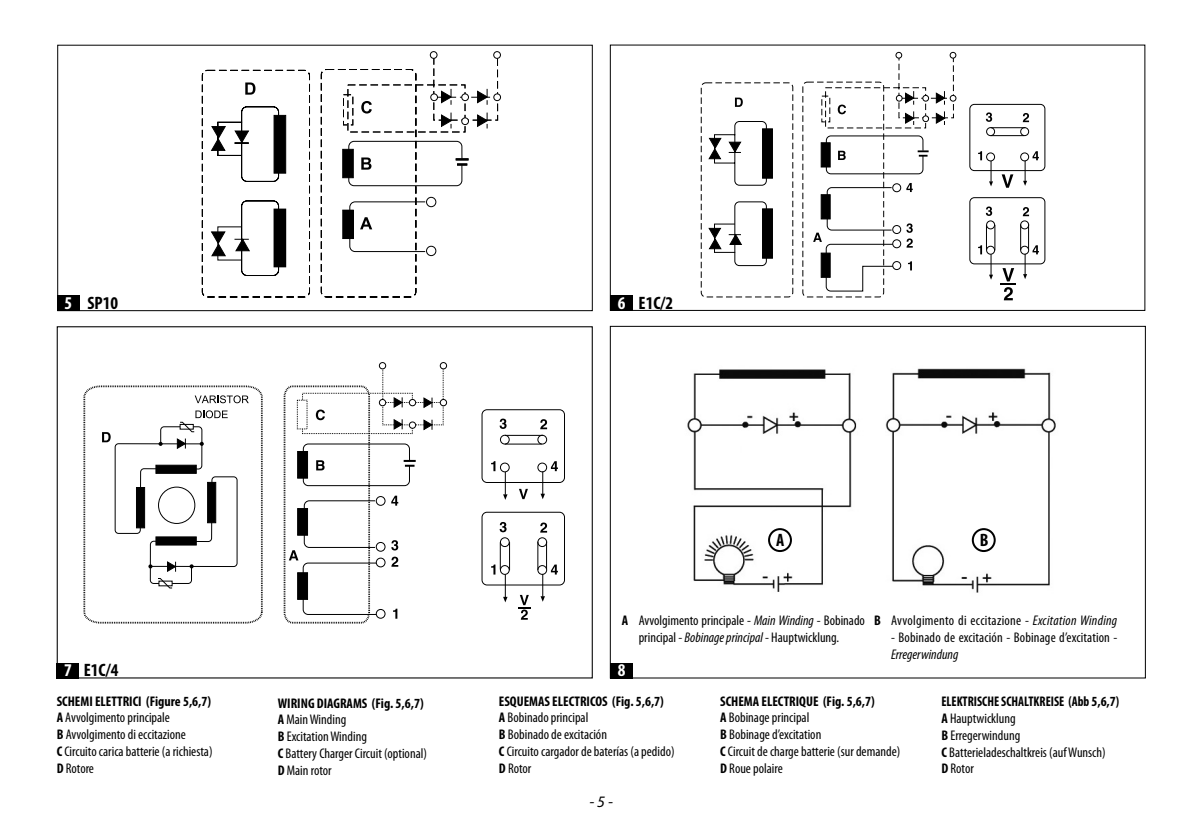
<style>
.page{position:relative;width:1191px;height:840px;background:#fff}
.page>*{position:absolute;margin:0;border:0;box-sizing:border-box;transform-origin:0 0}
.t1{font:700 condensed 18px "Myriad Pro";color:#000}
.t2{font:700 condensed 18px "Myriad Pro";color:#fff}
.t3{font:condensed 14px/16.8px "Myriad Pro";color:#000}
.t4{font:condensed 14px "Myriad Pro";letter-spacing:.02em;color:#000}
.t5{font:italic condensed 14px "Myriad Pro";color:#000}
.s1{color:#fff}
.s2{font-weight:700}
.s3{font-style:italic}
</style>
<div class="page">
<div style="left:376px;top:496px;width:9px;height:9px;border:1px solid #000;border-radius:50%"></div>
<div style="left:376px;top:541px;width:9px;height:10px;border:1px solid #000;border-radius:50%"></div>
<div style="left:376px;top:557px;width:9px;height:10px;border:1px solid #000;border-radius:50%"></div>
<div style="left:376px;top:608px;width:9px;height:10px;border:1px solid #000;border-radius:50%"></div>
<svg style="left:371px;top:443px;width:45px;height:43px"></svg>
<svg style="left:371px;top:499px;width:7px;height:116px"></svg>
<div style="left:481px;top:409px;width:84px;height:73px;border:1px solid #000;border-radius:5px"></div>
<div style="left:500px;top:434px;width:9px;height:10px;border:1px solid #000;border-radius:50%"></div>
<div style="left:537px;top:434px;width:10px;height:10px;border:1px solid #000;border-radius:50%"></div>
<div style="left:500px;top:462px;width:9px;height:10px;border:1px solid #000;border-radius:50%"></div>
<div style="left:537px;top:462px;width:10px;height:10px;border:1px solid #000;border-radius:50%"></div>
<hr style="left:505px;top:434px;width:38px;height:1px;background:#000">
<hr style="left:505px;top:443px;width:37px;height:1px;background:#000">
<svg style="left:503px;top:471px;width:4px;height:28px"></svg>
<svg style="left:540px;top:471px;width:5px;height:28px"></svg>
<div style="left:481px;top:511px;width:84px;height:74px;border:1px solid #000;border-radius:5px"></div>
<div style="left:500px;top:537px;width:9px;height:9px;border:1px solid #000;border-radius:50%"></div>
<div style="left:537px;top:537px;width:10px;height:9px;border:1px solid #000;border-radius:50%"></div>
<svg style="left:499px;top:522px;width:7px;height:10px"></svg>
<svg style="left:540px;top:522px;width:7px;height:10px"></svg>
<svg style="left:491px;top:541px;width:19px;height:61px"></svg>
<svg style="left:537px;top:541px;width:21px;height:60px"></svg>
<svg style="left:499px;top:418px;width:7px;height:10px"></svg>
<svg style="left:540px;top:419px;width:7px;height:10px"></svg>
<svg style="left:491px;top:461px;width:4px;height:10px"></svg>
<svg style="left:551px;top:461px;width:7px;height:10px"></svg>
<svg style="left:518px;top:594px;width:12px;height:25px"></svg>
<svg style="left:391px;top:495px;width:7px;height:10px"></svg>
<svg style="left:391px;top:540px;width:7px;height:10px"></svg>
<svg style="left:391px;top:556px;width:7px;height:10px"></svg>
<svg style="left:393px;top:608px;width:4px;height:10px"></svg>
<svg style="left:519px;top:488px;width:9px;height:11px"></svg>
<svg style="left:83px;top:385px;width:288px;height:239px"></svg>
<div style="left:297px;top:399px;width:10px;height:30px;background:#fff"></div>
<div style="left:440px;top:362px;width:7px;height:7px;border:1px solid #000;border-radius:50%"></div>
<div style="left:440px;top:399px;width:7px;height:7px;border:1px solid #000;border-radius:50%"></div>
<svg style="left:302px;top:362px;width:144px;height:72px"></svg>
<svg style="left:195px;top:395px;width:54px;height:8px"></svg>
<svg style="left:102px;top:410px;width:136px;height:178px"></svg>
<svg style="left:201px;top:69px;width:216px;height:229px"></svg>
<svg style="left:210px;top:106px;width:77px;height:170px"></svg>
<div style="left:342px;top:149px;width:12px;height:29px;background:#000;border:1px solid #000"></div>
<div style="left:273px;top:115px;width:13px;height:58px;background:#000;border:1px solid #000"></div>
<div style="left:343px;top:210px;width:10px;height:28px;background:#000"></div>
<div style="left:342px;top:209px;width:12px;height:30px;border:1px solid #000"></div>
<div style="left:430px;top:51px;width:7px;height:8px;border:1px solid #000;border-radius:50%"></div>
<div style="left:493px;top:51px;width:8px;height:8px;border:1px solid #000;border-radius:50%"></div>
<div style="left:493px;top:93px;width:8px;height:8px;border:1px solid #000;border-radius:50%"></div>
<div style="left:426px;top:197px;width:10px;height:10px;border:1px solid #000;border-radius:50%"></div>
<div style="left:426px;top:246px;width:10px;height:10px;border:1px solid #000;border-radius:50%"></div>
<svg style="left:349px;top:201px;width:77px;height:51px"></svg>
<svg style="left:348px;top:140px;width:120px;height:46px"></svg>
<svg style="left:342px;top:52px;width:158px;height:81px"></svg>
<svg style="left:245px;top:82px;width:10px;height:13px"></svg>
<div style="left:57px;top:45px;width:536px;height:266px;border:1px solid #000"></div>
<div style="left:969px;top:104px;width:76px;height:67px;border:1px solid #000;border-radius:5px"></div>
<div style="left:986px;top:127px;width:9px;height:9px;border:1px solid #000;border-radius:50%"></div>
<div style="left:1020px;top:127px;width:9px;height:9px;border:1px solid #000;border-radius:50%"></div>
<div style="left:986px;top:152px;width:9px;height:9px;border:1px solid #000;border-radius:50%"></div>
<div style="left:1020px;top:152px;width:9px;height:9px;border:1px solid #000;border-radius:50%"></div>
<hr style="left:990px;top:127px;width:35px;height:1px;background:#000">
<hr style="left:990px;top:135px;width:34px;height:1px;background:#000">
<svg style="left:989px;top:161px;width:4px;height:25px"></svg>
<div style="left:969px;top:197px;width:76px;height:67px;border:1px solid #000;border-radius:5px"></div>
<div style="left:986px;top:220px;width:9px;height:9px;border:1px solid #000;border-radius:50%"></div>
<div style="left:1020px;top:220px;width:9px;height:9px;border:1px solid #000;border-radius:50%"></div>
<svg style="left:986px;top:206px;width:6px;height:10px"></svg>
<svg style="left:1022px;top:207px;width:7px;height:9px"></svg>
<svg style="left:986px;top:112px;width:6px;height:10px"></svg>
<svg style="left:1022px;top:113px;width:7px;height:9px"></svg>
<svg style="left:978px;top:151px;width:4px;height:9px"></svg>
<svg style="left:1023px;top:151px;width:16px;height:35px"></svg>
<svg style="left:978px;top:224px;width:61px;height:76px"></svg>
<svg style="left:700px;top:52px;width:256px;height:245px"></svg>
<svg style="left:1001px;top:174px;width:12px;height:14px"></svg>
<div style="left:610px;top:45px;width:535px;height:266px;border:1px solid #000"></div>
<div style="left:57px;top:662px;width:22px;height:16px;background:#000"></div>
<div style="left:57px;top:295px;width:23px;height:16px;background:#000"></div>
<div style="left:610px;top:295px;width:23px;height:16px;background:#000"></div>
<img style="left:687px;top:368px;width:369px;height:225px">
<div style="left:769px;top:529px;width:22px;height:21px;background:#fff;border-radius:50%"></div>
<div style="left:768px;top:528px;width:24px;height:23px;border:2px solid #000;border-radius:50%"></div>
<div style="left:972px;top:529px;width:22px;height:21px;background:#fff;border-radius:50%"></div>
<div style="left:971px;top:528px;width:24px;height:23px;border:2px solid #000;border-radius:50%"></div>
<div style="left:610px;top:662px;width:23px;height:16px;background:#000"></div>
<p class="t1" style="left:65px;top:291px;width:55px"><span class="s1">5</span> SP10</p>
<p class="t1" style="left:618px;top:291px;width:57px"><span class="s1">6</span> E1C/2</p>
<p class="t1" style="left:776px;top:528px;width:10px">A</p>
<p class="t1" style="left:979px;top:528px;width:10px">B</p>
<p class="t1" style="left:64px;top:658px;width:56px"><span class="s1">7</span> E1C/4</p>
<p class="t3" style="left:57px;top:692px;width:157px"><span class="s2">SCHEMI ELETTRICI (Figure 5,6,7)<br>A</span> Avvolgimento principale<br><span class="s2">B</span> Avvolgimento di eccitazione<br><span class="s2">C</span> Circuito carica batterie (a richiesta)<br><span class="s2">D</span> Rotore</p>
<p class="t3" style="left:638px;top:611px;width:228px;text-indent:-17px"><span class="s2">A</span> Avvolgimento principale - <span class="s3">Main Winding</span> - Bobinado principal - <span class="s3">Bobinage principal</span> - Hauptwicklung.</p>
<p class="t2" style="left:618px;top:658px;width:9px">8</p>
<p class="t4" style="left:874px;top:611px;width:245px"><span class="s2">B</span> Avvolgimento di eccitazione - <span class="s3">Excitation Winding</span></p>
<p class="t3" style="left:891px;top:628px;width:228px">- Bobinado de excitación - Bobinage d’excitation -</p>
<p class="t5" style="left:891px;top:645px;width:69px">Erregerwindung</p>
<p class="t3" style="left:278px;top:694px;width:151px"><span class="s2">WIRING DIAGRAMS (Fig. 5,6,7)<br>A</span> Main Winding<br><span class="s2">B</span> Excitation Winding<br><span class="s2">C</span> Battery Charger Circuit (optional)<br><span class="s2">D</span> Main rotor</p>
<p class="t3" style="left:499px;top:692px;width:177px"><span class="s2">ESQUEMAS ELECTRICOS (Fig. 5,6,7)<br>A</span> Bobinado principal<br><span class="s2">B</span> Bobinado de excitación<br><span class="s2">C</span> Circuito cargador de baterías (a pedido)<br><span class="s2">D</span> Rotor</p>
<p class="t3" style="left:720px;top:692px;width:182px"><span class="s2">SCHEMA ELECTRIQUE (Fig. 5,6,7)<br>A</span> Bobinage principal<br><span class="s2">B</span> Bobinage d’excitation<br><span class="s2">C</span> Circuit de charge batterie (sur demande)<br><span class="s2">D</span> Roue polaire</p>
<p class="t3" style="left:941px;top:692px;width:179px"><span class="s2">ELEKTRISCHE SCHALTKREISE (Abb 5,6,7)<br>A</span> Hauptwicklung<br><span class="s2">B</span> Erregerwindung<br><span class="s2">C</span> Batterieladeschaltkreis (auf Wunsch)<br><span class="s2">D</span> Rotor</p>
</div>
